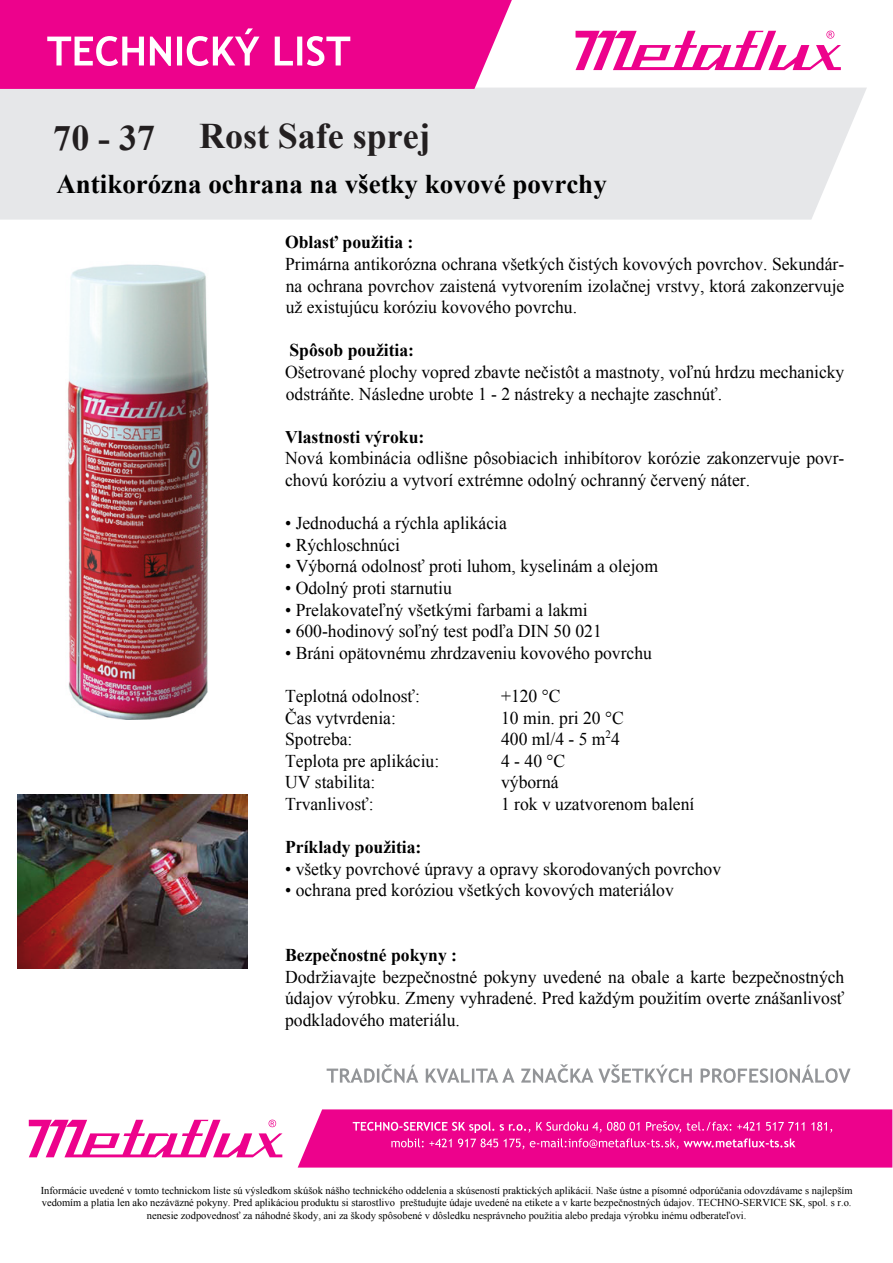
<style>
.page{position:relative;width:893px;height:1263px;background:#fff}
.page>*{position:absolute;margin:0;border:0;box-sizing:border-box;transform-origin:0 0}
.t1{font:700 36px "Times New Roman";color:#231f20}
.t2{font:700 27px "Times New Roman";color:#000}
.t3{font:18px/21.6px "Times New Roman";color:#000}
.t4{font:700 18px "Times New Roman";color:#000}
.t5{font:10.5px/12.6px "Times New Roman";color:#000;text-align:center}
.s1{font-style:inherit}
.s2{font-weight:700}
</style>
<div class="page">
<div style="left:0;top:88px;width:867px;height:132px;background:#e6e7e9"></div>
<div style="left:0;top:0;width:512px;height:89px;background:#ed028c"></div>
<svg style="left:575px;top:31px;width:266px;height:39px"></svg>
<svg style="left:47px;top:28px;width:303px;height:38px"></svg>
<svg style="left:327px;top:1064px;width:524px;height:19px"></svg>
<svg style="left:298px;top:1109px;width:594px;height:58px;background:#ee1896"></svg>
<svg style="left:29px;top:1119px;width:253px;height:38px"></svg>
<img style="left:17px;top:794px;width:230px;height:174px">
<img style="left:67px;top:264px;width:142px;height:456px">
<h1 class="t1" style="left:199px;top:118px;width:233px">Rost Safe sprej</h1>
<h2 class="t2" style="left:56px;top:170px;width:552px">Antikorózna ochrana na všetky kovové povrchy</h2>
<h1 class="t1" style="left:53px;top:119px;width:103px"><span class="s1">7</span>0 - 37</h1>
<p class="t3" style="left:285px;top:232px;width:561px"><span class="s2">O</span><span class="s2">b</span><span class="s2">lasť po</span><span class="s2">už</span><span class="s2">itia :<br></span>Primárna antikorózna ochrana všetkých čistých kovových povrchov. Sekundár&shy;na ochrana povrchov zaistená vytvorením izolačnej vrstvy, ktorá zakonzervuje už existujúcu koróziu kovového povrchu.</p>
<p class="t3" style="left:285px;top:340px;width:561px"><span class="s2">Spôsob pou</span><span class="s2">ž</span><span class="s2">itia</span><span class="s2">:<br></span>Ošetrované plochy vopred zbavte nečistôt a mastnoty, voľnú hrdzu mechanicky odstráňte. Následne urobte 1 - 2 nástreky a nechajte zaschnúť.</p>
<p class="t3" style="left:285px;top:427px;width:561px"><span class="s2">V</span><span class="s2">lastnosti výroku</span><span class="s2">:<br></span>Nová kombinácia odlišne pôsobiacich inhibítorov korózie zakonzervuje povr&shy;chovú koróziu a vytvorí extrémne odolný ochranný červený náter.</p>
<p class="t3" style="left:285px;top:513px;width:223px">• Jednoduchá a rýchla aplikácia</p>
<p class="t3" style="left:285px;top:535px;width:116px">• Rýchloschnúci</p>
<p class="t3" style="left:285px;top:556px;width:374px">• Výborná odolnosť proti luhom, kyselinám a olejom</p>
<p class="t3" style="left:285px;top:578px;width:168px">• Odolný proti starnutiu</p>
<p class="t3" style="left:285px;top:599px;width:304px">• Prelakovateľný všetkými farbami a lakmi</p>
<p class="t3" style="left:285px;top:621px;width:318px">• 600-hodinový soľný test podľa DIN 50 021</p>
<p class="t3" style="left:285px;top:643px;width:368px">• Bráni opätovnému zhrdzaveniu kovového povrchu</p>
<p class="t3" style="left:285px;top:686px;width:136px">Teplotná odolnosť:</p>
<p class="t3" style="left:501px;top:686px;width:61px">+120 °C</p>
<p class="t3" style="left:285px;top:707px;width:112px">Čas vytvrdenia:</p>
<p class="t3" style="left:501px;top:707px;width:124px">10 min. pri 20 °C</p>
<p class="t3" style="left:285px;top:729px;width:69px">Spotreba:</p>
<p class="t3" style="left:501px;top:729px;width:120px">400 ml/4 - 5 m<sup>2</sup>4</p>
<p class="t3" style="left:285px;top:751px;width:156px">Teplota pre aplikáciu:</p>
<p class="t3" style="left:501px;top:751px;width:66px">4 - 40 °C</p>
<p class="t3" style="left:285px;top:772px;width:92px">UV stabilita:</p>
<p class="t3" style="left:501px;top:772px;width:59px">výborná</p>
<p class="t3" style="left:285px;top:794px;width:90px">Trvanlivosť:</p>
<p class="t3" style="left:501px;top:794px;width:195px">1 rok v uzatvorenom balení</p>
<p class="t4" style="left:285px;top:838px;width:138px">Príklady po<span class="s1">už</span>itia:</p>
<p class="t3" style="left:285px;top:859px;width:438px">• všetky povrchové úpravy a opravy skorodovaných povrchov</p>
<p class="t3" style="left:285px;top:880px;width:390px">• ochrana pred koróziou všetkých kovových materiálov</p>
<p class="t4" style="left:285px;top:946px;width:173px">Bezpečnostné pokyny :</p>
<p class="t3" style="left:285px;top:967px;width:561px;text-align:justify">Dodržiavajte bezpečnostné pokyny uvedené na obale a karte bezpečnostných údajov výrobku. Zmeny vyhradené. Pred každým použitím overte znášanlivosť podkladového materiálu.</p>
<p class="t5" style="left:41px;top:1184px;width:813px">Informácie uvedené v tomto technickom liste sú výsledkom skúšok nášho technického oddelenia a skúseností praktických aplikácií. Naše ústne a písomné odporúčania odovzdávame s najlepším vedomím a platia len ako nezáväzné pokyny. Pred aplikáciou produktu si starostlivo preštudujte údaje uvedené na etikete a v karte bezpečnostných údajov. TECHNO-SERVICE SK, spol. s r.o. nenesie zodpovednosť za náhodné škody, ani za škody spôsobené v dôsledku nesprávneho použitia alebo predaja výrobku inému odberateľovi.</p>
</div>
